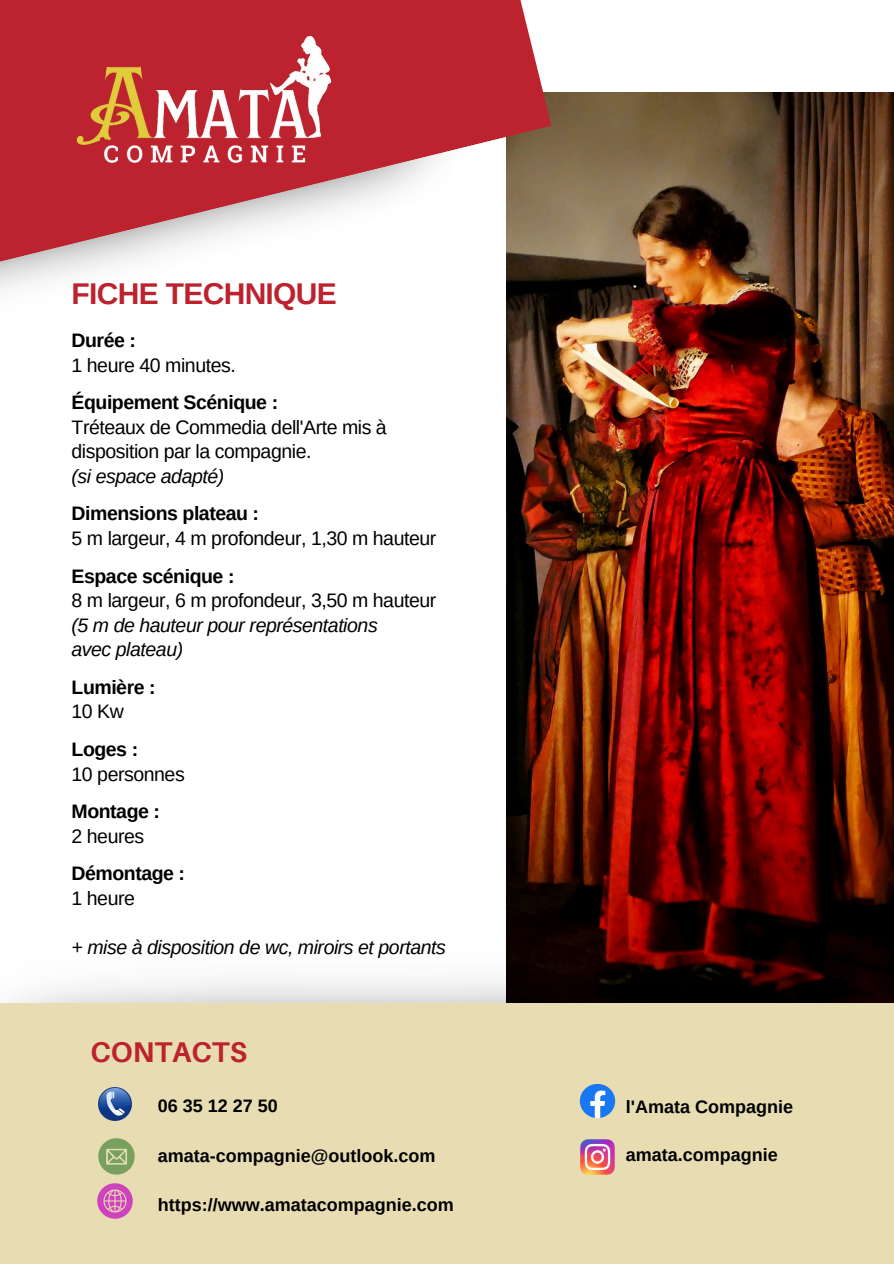
<style>
.page{position:relative;width:894px;height:1264px;background:#fff}
.page>*{position:absolute;margin:0;border:0;box-sizing:border-box;transform-origin:0 0}
.t1{font:700 30px "Arimo";letter-spacing:-.025em;color:#bc232f}
.t2{font:700 28.5px "Aileron";color:#bc232f}
.t3{font:19.5px/24.5px "Arimo";letter-spacing:-.025em;color:#000}
.t4{font:italic 19.5px/24.5px "Arimo";letter-spacing:-.025em;color:#000}
.t5{font:700 19.5px "Arimo";letter-spacing:-.025em;color:#000}
.t6{font:700 18px "Arimo";color:#000}
</style>
<div class="page">
<img style="left:507px;top:93px;width:386px;height:849px">
<svg style="left:0;top:0;width:551px;height:450px"></svg>
<img style="left:31px;top:17px;width:342px;height:161px">
<img style="left:12px;top:942px;width:881px;height:61px">
<div style="left:0;top:1003px;width:893px;height:260px;background:#e8ddb2"></div>
<img style="left:99px;top:1087px;width:32px;height:33px">
<img style="left:99px;top:1138px;width:36px;height:36px">
<img style="left:97px;top:1183px;width:36px;height:36px">
<img style="left:579px;top:1083px;width:37px;height:35px">
<img style="left:580px;top:1139px;width:34px;height:35px">
<h1 class="t1" style="left:71px;top:277px;width:267px">FICHE TECHNIQUE</h1>
<p class="t5" style="left:71px;top:329px;width:66px">Durée :</p>
<p class="t3" style="left:71px;top:352px;width:166px">1 heure 40 minutes.</p>
<p class="t5" style="left:71px;top:391px;width:208px">Équipement Scénique :</p>
<p class="t3" style="left:71px;top:415px;width:317px">Tréteaux de Commedia dell'Arte mis à disposition par la compagnie.</p>
<p class="t4" style="left:71px;top:464px;width:154px">(si espace adapté)</p>
<p class="t5" style="left:71px;top:503px;width:189px">Dimensions plateau :</p>
<p class="t3" style="left:71px;top:526px;width:366px">5 m largeur, 4 m profondeur, 1,30 m hauteur</p>
<p class="t5" style="left:71px;top:565px;width:164px">Espace scénique :</p>
<p class="t3" style="left:71px;top:588px;width:366px">8 m largeur, 6 m profondeur, 3,50 m hauteur</p>
<p class="t4" style="left:71px;top:612px;width:307px">(5 m de hauteur pour représentations avec plateau)</p>
<p class="t5" style="left:71px;top:676px;width:86px">Lumière :</p>
<p class="t3" style="left:71px;top:699px;width:54px">10 Kw</p>
<p class="t5" style="left:71px;top:738px;width:68px">Loges :</p>
<p class="t3" style="left:71px;top:761px;width:115px">10 personnes</p>
<p class="t5" style="left:71px;top:800px;width:90px">Montage :</p>
<p class="t3" style="left:71px;top:823px;width:74px">2 heures</p>
<p class="t5" style="left:71px;top:862px;width:115px">Démontage :</p>
<p class="t3" style="left:71px;top:885px;width:65px">1 heure</p>
<p class="t4" style="left:71px;top:934px;width:376px">+ mise à disposition de wc, miroirs et portants</p>
<h2 class="t2" style="left:72px;top:1016px;width:158px">CONTACTS</h2>
<p class="t2" style="left:90px;top:1034px;width:158px">CONTACTS</p>
<h2 class="t6" style="left:158px;top:1096px;width:122px">06 35 12 27 50</h2>
<h2 class="t6" style="left:158px;top:1145px;width:279px">amata-compagnie@outlook.com</h2>
<h2 class="t6" style="left:158px;top:1195px;width:297px">https://www.amatacompagnie.com</h2>
<h2 class="t6" style="left:625px;top:1097px;width:169px">l'Amata Compagnie</h2>
<h2 class="t6" style="left:625px;top:1144px;width:153px">amata.compagnie</h2>
</div>
